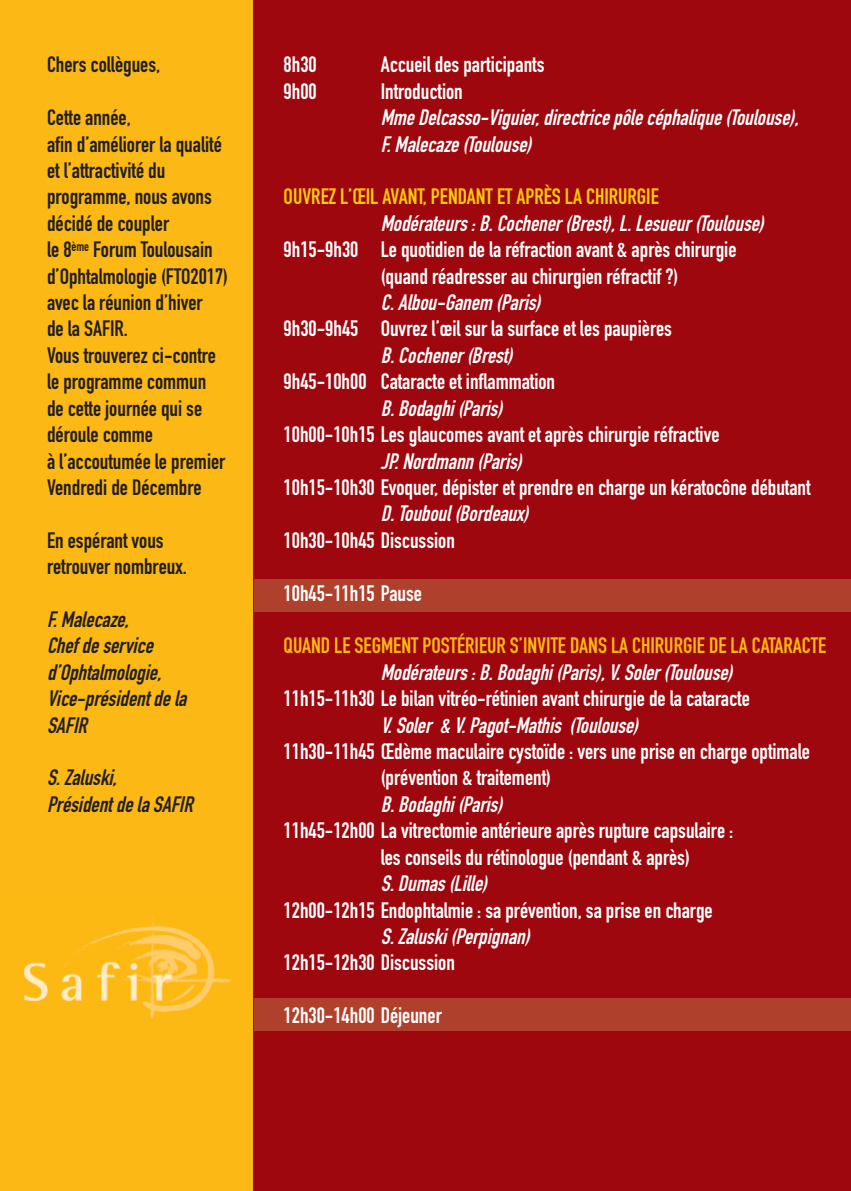
<style>
.page{position:relative;width:851px;height:1191px;background:#fff}
.page>*{position:absolute;margin:0;border:0;box-sizing:border-box;transform-origin:0 0}
.t1{font:22px/26.4px "DIN Engschrift Alternate";color:#fff}
.t2{font:italic 22px/26.4px "DIN Engschrift Alternate";color:#fff}
.t3{font:22px/26.4px "DIN Engschrift Alternate";color:#231f20}
.t4{font:italic 22px/26.4px "DIN Engschrift Alternate";color:#231f20}
.t5{font:22px "DIN Engschrift Alternate";color:#fcb814}
.t6{font:22px "DIN Engschrift Alternate";color:#feca0a}
</style>
<div class="page">
<div style="left:0;top:0;width:850px;height:1191px;background:#9d070d"></div>
<div style="left:0;top:0;width:252px;height:1191px;background:#fcb814"></div>
<img style="left:23px;top:914px;width:209px;height:105px">
<div style="left:254px;top:579px;width:596px;height:32px;background:#af402b"></div>
<div style="left:254px;top:999px;width:596px;height:32px;background:#af402b"></div>
<p class="t3" style="left:47px;top:54px;width:115px">Chers collègues,</p>
<p class="t3" style="left:47px;top:106px;width:182px">Cette année,<br>afin d’améliorer la qualité et l’attractivité du programme, nous avons décidé de coupler<br>le 8<sup>ème</sup> Forum Toulousain d’Ophtalmologie (FTO2017) avec la réunion d’hiver<br>de la SAFIR.<br>Vous trouverez ci-contre le programme commun de cette journée qui se déroule comme<br>à l’accoutumée le premier<br>Vendredi de Décembre</p>
<p class="t3" style="left:47px;top:529px;width:141px">En espérant vous retrouver nombreux.</p>
<p class="t4" style="left:47px;top:608px;width:145px">F. Malecaze,<br>Chef de service d’Ophtalmologie,<br>Vice-président de la<br>SAFIR</p>
<p class="t4" style="left:47px;top:766px;width:151px">S. Zaluski,<br>Président de la SAFIR</p>
<p class="t1" style="left:283px;top:54px;width:35px">8h30</p>
<p class="t1" style="left:380px;top:54px;width:165px">Accueil des participants</p>
<p class="t1" style="left:283px;top:80px;width:35px">9h00</p>
<p class="t1" style="left:380px;top:80px;width:84px">Introduction</p>
<p class="t2" style="left:380px;top:106px;width:423px">Mme Delcasso-Viguier, directrice pôle céphalique (Toulouse),<br>F. Malecaze (Toulouse)</p>
<p class="t6" style="left:283px;top:189px;width:376px">OUVREZ L’ŒIL AVANT, PENDANT ET APRÈS LA CHIRURGIE</p>
<p class="t2" style="left:380px;top:212px;width:389px">Modérateurs : B. Cochener (Brest), L. Lesueur (Toulouse)</p>
<p class="t1" style="left:380px;top:238px;width:357px;text-indent:-97px">9h15-9h30 Le quotidien de la réfraction avant &amp; après chirurgie (quand réadresser au chirurgien réfractif ?)</p>
<p class="t2" style="left:380px;top:291px;width:165px">C. Albou-Ganem (Paris)</p>
<p class="t1" style="left:283px;top:318px;width:390px">9h30-9h45 Ouvrez l’œil sur la surface et les paupières</p>
<p class="t2" style="left:380px;top:344px;width:137px">B. Cochener (Brest)</p>
<p class="t1" style="left:283px;top:370px;width:273px">9h45-10h00 Cataracte et inflammation</p>
<p class="t2" style="left:380px;top:397px;width:127px">B. Bodaghi (Paris)</p>
<p class="t1" style="left:283px;top:423px;width:437px">10h00-10h15 Les glaucomes avant et après chirurgie réfractive</p>
<p class="t2" style="left:380px;top:450px;width:147px">JP. Nordmann (Paris)</p>
<p class="t1" style="left:283px;top:476px;width:528px">10h15-10h30 Evoquer, dépister et prendre en charge un kératocône débutant</p>
<p class="t2" style="left:380px;top:502px;width:153px">D. Touboul (Bordeaux)</p>
<p class="t1" style="left:283px;top:529px;width:173px">10h30-10h45 Discussion</p>
<p class="t1" style="left:283px;top:582px;width:140px">10h45-11h15 Pause</p>
<p class="t5" style="left:283px;top:637px;width:544px">QUAND LE SEGMENT POSTÉRIEUR S’INVITE DANS LA CHIRURGIE DE LA CATARACTE</p>
<p class="t2" style="left:380px;top:661px;width:357px">Modérateurs : B. Bodaghi (Paris), V. Soler (Toulouse)</p>
<p class="t1" style="left:283px;top:687px;width:467px">11h15-11h30 Le bilan vitréo-rétinien avant chirurgie de la cataracte</p>
<p class="t2" style="left:380px;top:714px;width:263px">V. Soler &amp; V. Pagot-Mathis (Toulouse)</p>
<p class="t1" style="left:380px;top:740px;width:430px;text-indent:-97px">11h30-11h45 Œdème maculaire cystoïde : vers une prise en charge optimale (prévention &amp; traitement)</p>
<p class="t2" style="left:380px;top:793px;width:127px">B. Bodaghi (Paris)</p>
<p class="t1" style="left:380px;top:819px;width:354px;text-indent:-97px">11h45-12h00 La vitrectomie antérieure après rupture capsulaire : les conseils du rétinologue (pendant &amp; après)</p>
<p class="t2" style="left:380px;top:872px;width:112px">S. Dumas (Lille)</p>
<p class="t1" style="left:283px;top:898px;width:430px">12h00-12h15 Endophtalmie : sa prévention, sa prise en charge</p>
<p class="t2" style="left:380px;top:925px;width:155px">S. Zaluski (Perpignan)</p>
<p class="t1" style="left:283px;top:951px;width:173px">12h15-12h30 Discussion</p>
<p class="t1" style="left:283px;top:1004px;width:160px">12h30-14h00 Déjeuner</p>
</div>
